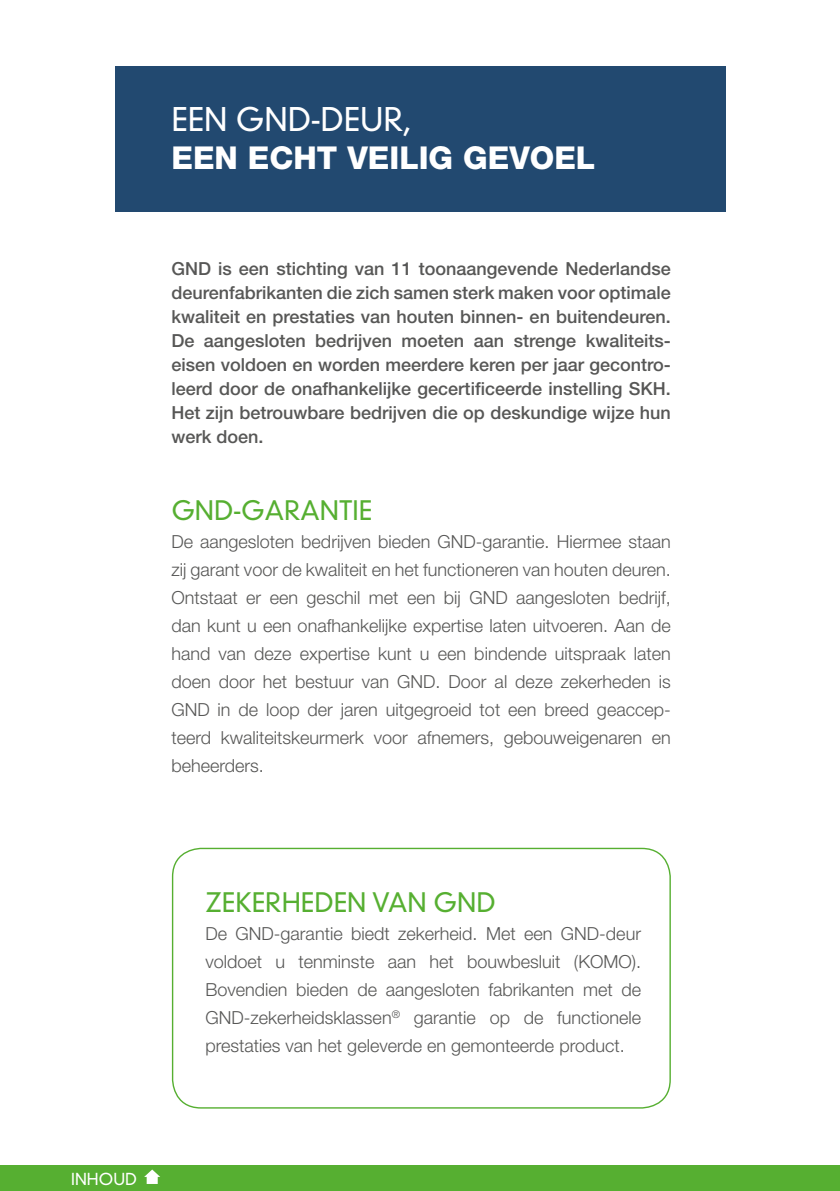
<style>
.page{position:relative;width:840px;height:1191px;background:#fff}
.page>*{position:absolute;margin:0;border:0;box-sizing:border-box;transform-origin:0 0}
.t1{font:800 31.6px "Helvetica Neue LT Std";color:#fff}
.t2{font:300 31.6px "DIN Neuzeit Grotesk Std";color:#fff}
.t3{font:300 26px "DIN Neuzeit Grotesk Std";color:#56af31}
.t4{font:300 18px/28px "Helvetica Neue LT Std";color:#575756;text-align:justify}
.t5{font:500 18px/24px "Helvetica Neue LT Std";color:#575756;text-align:justify}
.t6{font:300 16px "DIN Neuzeit Grotesk Std";color:#fff}
</style>
<div class="page">
<div style="left:115px;top:67px;width:724px;height:145px;background:#224970"></div>
<div style="left:172px;top:847px;width:498px;height:261px;border:1px solid #56af31;border-radius:28px"></div>
<div style="left:726px;top:0;width:113px;height:1191px;background:#fff"></div>
<div style="left:0;top:1165px;width:839px;height:26px;background:#56af31"></div>
<svg style="left:144px;top:1169px;width:16px;height:15px"></svg>
<h1 class="t2" style="left:171px;top:101px;width:242px">EEN GND-DEUR,</h1>
<h1 class="t1" style="left:171px;top:139px;width:425px">EEN ECHT VEILIG GEVOEL</h1>
<p class="t5" style="left:171px;top:256px;width:500px">GND is een stichting van 11 toonaangevende Nederlandse deurenfabrikanten die zich samen sterk maken voor optimale kwaliteit en prestaties van houten binnen- en buitendeuren.<br>De aangesloten bedrijven moeten aan strenge kwaliteits&shy;eisen voldoen en worden meerdere keren per jaar gecontro&shy;leerd door de onafhankelijke gecertificeerde instelling SKH.<br>Het zijn betrouwbare bedrijven die op deskundige wijze hun werk doen.</p>
<h2 class="t3" style="left:171px;top:495px;width:202px">GND-GARANTIE</h2>
<p class="t4" style="left:171px;top:527px;width:500px">De aangesloten bedrijven bieden GND-garantie. Hiermee staan zij garant voor de kwaliteit en het functioneren van houten deuren.<br>Ontstaat er een geschil met een bij GND aangesloten bedrijf, dan kunt u een onafhankelijke expertise laten uitvoeren. Aan de hand van deze expertise kunt u een bindende uitspraak laten doen door het bestuur van GND. Door al deze zekerheden is GND in de loop der jaren uitgegroeid tot een breed geaccep&shy;teerd kwaliteitskeurmerk voor afnemers, gebouweigenaren en beheerders.</p>
<p class="t6" style="left:71px;top:1169px;width:67px">INHOUD</p>
<h2 class="t3" style="left:205px;top:887px;width:291px">ZEKERHEDEN VAN GND</h2>
<p class="t4" style="left:205px;top:919px;width:437px">De GND-garantie biedt zekerheid. Met een GND-deur voldoet u tenminste aan het bouwbesluit (KOMO).<br>Bovendien bieden de aangesloten fabrikanten met de GND-zekerheidsklassen<sup>®</sup> garantie op de functionele prestaties van het geleverde en gemonteerde product.</p>
</div>
